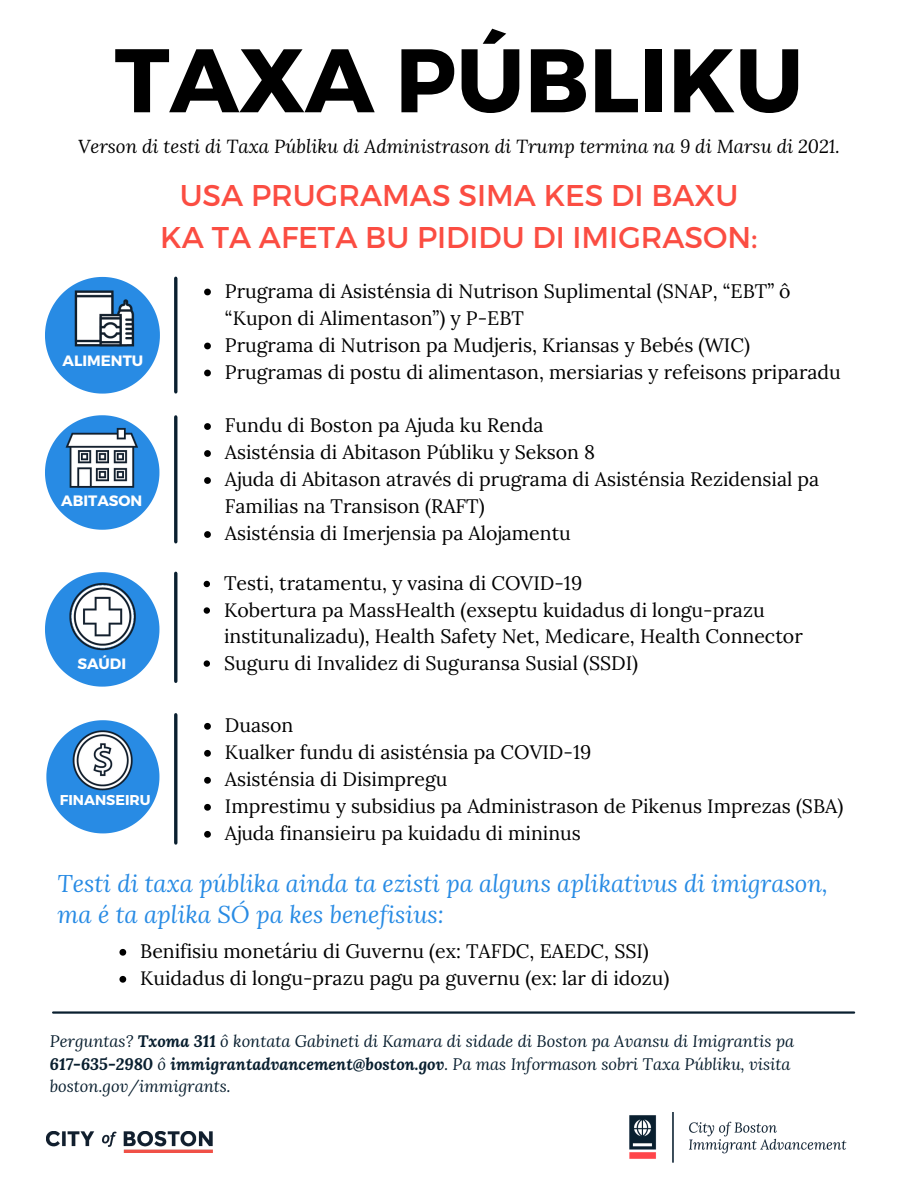
<style>
.page{position:relative;width:918px;height:1188px;background:#fff}
.page>*{position:absolute;margin:0;border:0;box-sizing:border-box;transform-origin:0 0}
.t1{font:700 90px "Montserrat";color:#000}
.t2{font:30px "Montserrat";color:#fb4d42}
.t3{font:italic 24px/30.3px "Lora";color:#288be4}
.t4{font:19.5px/27px "Lora";color:#000}
.t5{font:italic 18.75px "Lora";color:#000}
.t6{font:italic 16.5px/22.5px "Lora";color:#091f2f}
.t7{font:700 15px "Montserrat";color:#fff}
.t8{font:700 14.25px "Montserrat";color:#fff}
.s1{font-weight:700}
</style>
<div class="page">
<img style="left:629px;top:1113px;width:218px;height:50px">
<img style="left:46px;top:1132px;width:167px;height:21px">
<hr style="left:174px;top:573px;width:3px;height:108px;background:#091f2f">
<svg style="left:45px;top:594px;width:114px;height:93px"></svg>
<img style="left:56px;top:572px;width:91px;height:91px">
<svg style="left:204px;top:581px;width:6px;height:6px"></svg>
<svg style="left:204px;top:607px;width:6px;height:7px"></svg>
<svg style="left:204px;top:660px;width:6px;height:7px"></svg>
<hr style="left:174px;top:278px;width:3px;height:114px;background:#091f2f">
<svg style="left:204px;top:289px;width:7px;height:6px"></svg>
<svg style="left:204px;top:343px;width:7px;height:6px"></svg>
<svg style="left:204px;top:370px;width:7px;height:6px"></svg>
<svg style="left:45px;top:314px;width:101px;height:80px"></svg>
<img style="left:49px;top:276px;width:111px;height:98px">
<svg style="left:119px;top:949px;width:7px;height:7px"></svg>
<svg style="left:119px;top:976px;width:7px;height:7px"></svg>
<svg style="left:204px;top:423px;width:7px;height:7px"></svg>
<svg style="left:204px;top:450px;width:7px;height:7px"></svg>
<svg style="left:204px;top:477px;width:7px;height:7px"></svg>
<svg style="left:204px;top:531px;width:7px;height:7px"></svg>
<svg style="left:45px;top:434px;width:114px;height:96px"></svg>
<img style="left:59px;top:415px;width:86px;height:86px">
<hr style="left:174px;top:417px;width:3px;height:125px;background:#091f2f">
<svg style="left:204px;top:723px;width:7px;height:7px"></svg>
<svg style="left:204px;top:750px;width:7px;height:7px"></svg>
<svg style="left:204px;top:777px;width:7px;height:7px"></svg>
<svg style="left:204px;top:804px;width:7px;height:7px"></svg>
<svg style="left:204px;top:831px;width:7px;height:7px"></svg>
<svg style="left:46px;top:737px;width:113px;height:96px"></svg>
<img style="left:63px;top:720px;width:82px;height:82px">
<hr style="left:174px;top:715px;width:3px;height:128px;background:#091f2f">
<hr style="left:53px;top:1011px;width:801px;height:3px;background:#091f2f">
<p class="t1" style="left:115px;top:22px;width:690px">TAXA PÚBLIKU</p>
<p class="t5" style="left:78px;top:133px;width:763px">Verson di testi di Taxa Públiku di Administrason di Trump termina na 9 di Marsu di 2021.</p>
<p class="t7" style="left:63px;top:351px;width:82px">ALIMENTU</p>
<p class="t7" style="left:61px;top:491px;width:83px">ABITASON</p>
<p class="t7" style="left:77px;top:653px;width:50px">SAÚDI</p>
<p class="t2" style="left:180px;top:176px;width:560px">USA PRUGRAMAS SIMA KES DI BAXU</p>
<p class="t2" style="left:160px;top:218px;width:599px">KA TA AFETA BU PIDIDU DI IMIGRASON:</p>
<p class="t4" style="left:225px;top:277px;width:567px">Prugrama di Asisténsia di Nutrison Suplimental (SNAP, “EBT” ô “Kupon di Alimentason”) y P-EBT</p>
<p class="t4" style="left:225px;top:331px;width:527px">Prugrama di Nutrison pa Mudjeris, Kriansas y Bebés (WIC)</p>
<p class="t4" style="left:225px;top:358px;width:617px">Prugramas di postu di alimentason, mersiarias y refeisons priparadu</p>
<p class="t4" style="left:225px;top:412px;width:320px">Fundu di Boston pa Ajuda ku Renda</p>
<p class="t4" style="left:225px;top:439px;width:372px">Asisténsia di Abitason Públiku y Sekson 8</p>
<p class="t4" style="left:225px;top:466px;width:596px">Ajuda di Abitason através di prugrama di Asisténsia Rezidensial pa<br>Familias na Transison (RAFT)</p>
<p class="t4" style="left:225px;top:520px;width:347px">Asisténsia di Imerjensia pa Alojamentu</p>
<p class="t4" style="left:224px;top:570px;width:360px">Testi, tratamentu, y vasina di COVID-19</p>
<p class="t4" style="left:224px;top:596px;width:580px;line-height:26.5px">Kobertura pa MassHealth (exseptu kuidadus di longu-prazu institunalizadu), Health Safety Net, Medicare, Health Connector</p>
<p class="t4" style="left:224px;top:649px;width:416px">Suguru di Invalidez di Suguransa Susial (SSDI)</p>
<p class="t8" style="left:60px;top:791px;width:92px">FINANSEIRU</p>
<p class="t4" style="left:225px;top:711px;width:70px">Duason</p>
<p class="t4" style="left:225px;top:738px;width:368px">Kualker fundu di asisténsia pa COVID-19</p>
<p class="t4" style="left:225px;top:765px;width:224px">Asisténsia di Disimpregu</p>
<p class="t4" style="left:225px;top:792px;width:620px">Imprestimu y subsidius pa Administrason de Pikenus Imprezas (SBA)</p>
<p class="t4" style="left:225px;top:819px;width:358px">Ajuda finansieiru pa kuidadu di mininus</p>
<p class="t3" style="left:58px;top:868px;width:772px">Testi di taxa públika ainda ta ezisti pa alguns aplikativus di imigrason, ma é ta aplika SÓ pa kes benefisius:</p>
<p class="t4" style="left:140px;top:937px;width:510px">Benifisiu monetáriu di Guvernu (ex: TAFDC, EAEDC, SSI)</p>
<p class="t4" style="left:140px;top:964px;width:531px">Kuidadus di longu-prazu pagu pa guvernu (ex: lar di idozu)</p>
<p class="t6" style="left:50px;top:1030px;width:746px">Perguntas? <span class="s1">Txoma 311</span> ô kontata Gabineti di Kamara di sidade di Boston pa Avansu di Imigrantis pa<br><span class="s1">617-635-2980</span> ô <span class="s1">immigrantadvancement@boston.gov</span>. Pa mas Informason sobri Taxa Públiku, visita boston.gov/immigrants.</p>
</div>
